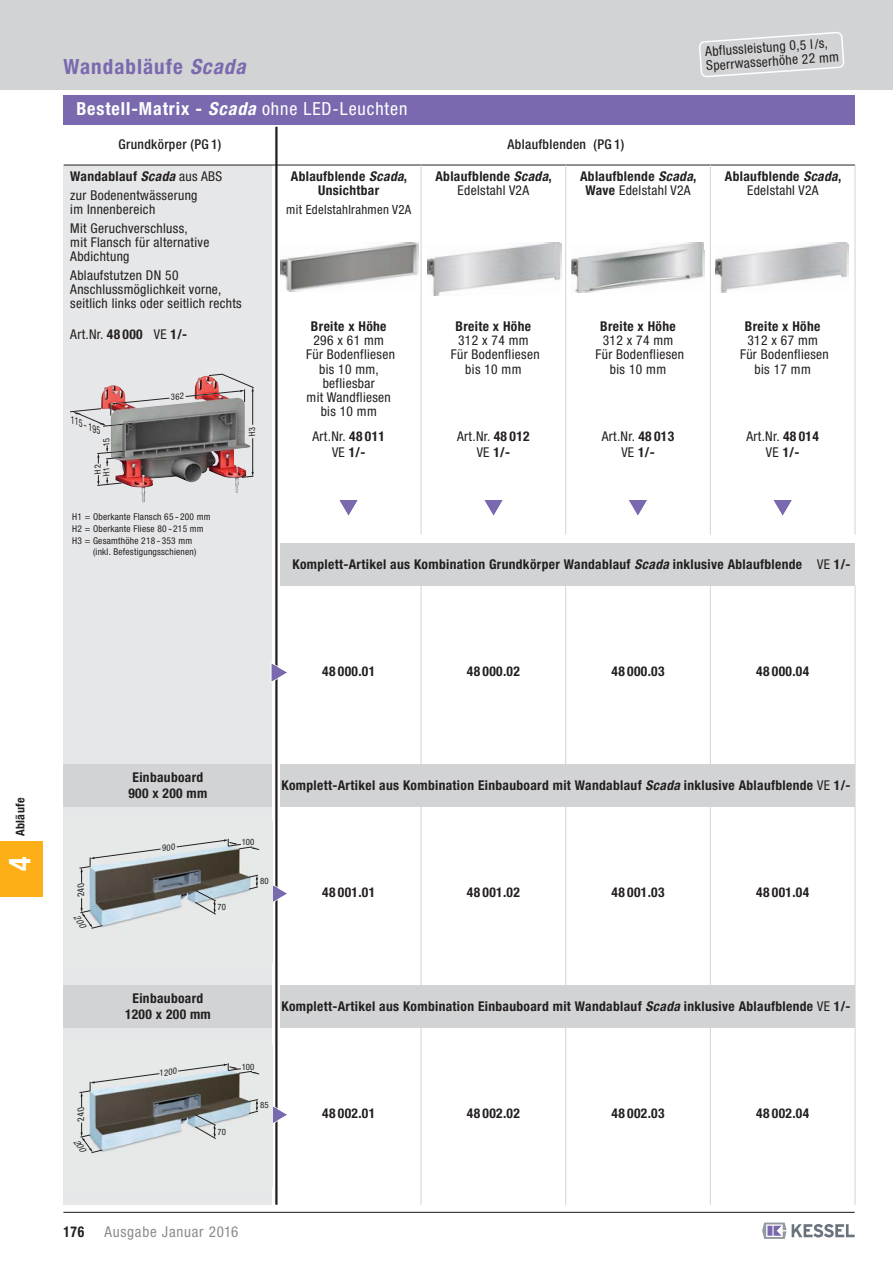
<style>
.page{position:relative;width:893px;height:1263px;background:#fff}
.page>*{position:absolute;margin:0;border:0;box-sizing:border-box;transform-origin:0 0}
.t1{font:700 condensed 30px "Helvetica Neue LT Std";color:#fff}
.t2{font:700 condensed 21px "Helvetica Neue LT Std";letter-spacing:.05em;color:#7a69af}
.t3{font:condensed 18px "Helvetica Neue LT Std";letter-spacing:.05em;color:#fff}
.t4{font:condensed 15px "Helvetica Neue LT Std";letter-spacing:.05em;color:#8a8c8e}
.t5{font:700 condensed 15px "Helvetica Neue LT Std";color:#231f20;scale:.9 1}
.t6{font:700 condensed 13.5px/14.2px "Helvetica Neue LT Std";letter-spacing:.025em;color:#231f20;text-align:center}
.t7{font:condensed 13.5px/14.2px "Helvetica Neue LT Std";letter-spacing:.025em;color:#231f20;text-align:center}
.t8{font:500 condensed 13.5px "Helvetica Neue LT Std";letter-spacing:.025em;color:#231f20}
.t9{font:condensed 12.75px "Helvetica Neue LT Std";letter-spacing:.025em;color:#231f20}
.t10{font:700 condensed 12px "Helvetica Neue LT Std";letter-spacing:.025em;color:#231f20}
.t11{font:italic condensed 9.9px "Helvetica Neue LT Std";color:#231f20;scale:.87 1}
.t12{font:condensed 9.3px/12px "Helvetica Neue LT Std";letter-spacing:.025em;color:#231f20}
.t13{font:italic condensed 9.3px "Helvetica Neue LT Std";color:#231f20}
.t14{font:condensed 8.7px/8.9px "Helvetica Neue LT Std";letter-spacing:.025em;color:#231f20}
.s1{font-style:italic}
.s2{font-weight:700}
.s3{font-weight:700;font-style:italic}
.s4{font-weight:400}
</style>
<div class="page">
<div style="left:0;top:0;width:892px;height:89px;background:#d1d3d4"></div>
<svg style="left:699px;top:32px;width:145px;height:46px"></svg>
<hr style="left:63px;top:1212px;width:791px;height:1px;background:#231f20">
<svg style="left:762px;top:1223px;width:92px;height:16px"></svg>
<div style="left:0;top:842px;width:42px;height:55px;background:#fcaf17"></div>
<div style="left:64px;top:95px;width:790px;height:30px;background:#7a69af"></div>
<div style="left:64px;top:165px;width:208px;height:1040px;background:#e6e7e8"></div>
<hr style="left:275px;top:127px;width:2px;height:1078px;background:#231f20">
<hr style="left:64px;top:165px;width:791px;height:1px;background:#231f20">
<img style="left:280px;top:242px;width:139px;height:50px">
<img style="left:715px;top:242px;width:133px;height:51px">
<img style="left:571px;top:242px;width:133px;height:51px">
<img style="left:427px;top:242px;width:134px;height:54px">
<hr style="left:710px;top:165px;width:1px;height:370px;background:#d1d3d4">
<hr style="left:854px;top:165px;width:1px;height:370px;background:#d1d3d4">
<svg style="left:629px;top:500px;width:18px;height:16px"></svg>
<svg style="left:773px;top:500px;width:19px;height:16px"></svg>
<svg style="left:339px;top:500px;width:19px;height:16px"></svg>
<svg style="left:484px;top:500px;width:19px;height:16px"></svg>
<hr style="left:420px;top:165px;width:1px;height:370px;background:#d1d3d4">
<hr style="left:565px;top:165px;width:1px;height:370px;background:#d1d3d4">
<div style="left:281px;top:543px;width:574px;height:42px;background:#d1d3d4"></div>
<hr style="left:710px;top:586px;width:1px;height:619px;background:#d1d3d4">
<hr style="left:854px;top:586px;width:1px;height:619px;background:#d1d3d4">
<hr style="left:420px;top:586px;width:1px;height:619px;background:#d1d3d4">
<hr style="left:565px;top:586px;width:1px;height:619px;background:#d1d3d4">
<div style="left:64px;top:764px;width:208px;height:43px;background:#d1d3d4"></div>
<div style="left:281px;top:764px;width:574px;height:43px;background:#d1d3d4"></div>
<svg style="left:271px;top:662px;width:16px;height:21px"></svg>
<svg style="left:272px;top:883px;width:15px;height:21px"></svg>
<div style="left:64px;top:985px;width:208px;height:43px;background:#d1d3d4"></div>
<div style="left:281px;top:985px;width:574px;height:43px;background:#d1d3d4"></div>
<svg style="left:272px;top:1104px;width:15px;height:21px"></svg>
<img style="left:81px;top:1073px;width:179px;height:81px">
<svg style="left:248px;top:1099px;width:10px;height:15px"></svg>
<svg style="left:195px;top:1114px;width:21px;height:25px"></svg>
<svg style="left:79px;top:1073px;width:81px;height:34px"></svg>
<svg style="left:178px;top:1063px;width:81px;height:11px"></svg>
<img style="left:111px;top:427px;width:107px;height:75px">
<svg style="left:97px;top:475px;width:26px;height:12px"></svg>
<svg style="left:97px;top:445px;width:29px;height:21px"></svg>
<svg style="left:241px;top:472px;width:13px;height:6px"></svg>
<hr style="left:252px;top:438px;width:1px;height:34px;background:#231f20">
<svg style="left:79px;top:839px;width:180px;height:90px"></svg>
<svg style="left:80px;top:1123px;width:23px;height:30px"></svg>
<svg style="left:70px;top:374px;width:184px;height:53px"></svg>
<h2 class="t2" style="left:63px;top:59px;width:184px">Wandabläufe <span class="s1">Scada</span></h2>
<h3 class="t3" style="left:76px;top:102px;width:332px"><span class="s2">Bestell-Matrix -</span> <span class="s3">Scada</span> ohne LED-Leuchten</h3>
<p class="t8" style="left:119px;top:140px;width:104px">Grundkörper (PG 1)</p>
<p class="t8" style="left:507px;top:140px;width:118px">Ablaufblenden (PG 1)</p>
<p class="t7" style="left:704px;top:46px;width:134px;text-align:left;rotate:-4deg">Abflussleistung 0,5 l/s,<br>Sperrwasserhöhe 22 mm</p>
<p class="t7" style="left:70px;top:168px;width:153px;line-height:18.8px;text-align:left"><span class="s2">Wandablauf</span> <span class="s3">Scada</span> aus ABS zur Bodenentwässerung</p>
<p class="t7" style="left:70px;top:201px;width:119px;line-height:18.8px;text-align:left">im Innenbereich<br>Mit Geruchverschluss,</p>
<p class="t7" style="left:70px;top:236px;width:141px;text-align:left">mit Flansch für alternative<br>Abdichtung</p>
<p class="t7" style="left:70px;top:269px;width:173px;text-align:left">Ablaufstutzen DN 50<br>Anschlussmöglichkeit vorne, seitlich links oder seitlich rechts</p>
<p class="t7" style="left:70px;top:329px;width:118px">Art.Nr. <span class="s2">48 000</span> VE <span class="s2">1/-</span></p>
<p class="t11" style="left:74px;top:415px;width:38px;rotate:23deg">115 - 195</p>
<p class="t14" style="left:248px;top:436px;width:12px;rotate:-90deg">H3</p>
<p class="t14" style="left:103px;top:446px;width:11px;rotate:-90deg">15</p>
<p class="t14" style="left:94px;top:476px;width:14px;rotate:-90deg">H2<br>H1</p>
<p class="t12" style="left:72px;top:512px;width:140px">H1 = Oberkante Flansch 65 -200 mm<br>H2 = Oberkante Fliese 80 -215 mm<br>H3 = Gesamthöhe 218 -353 mm</p>
<p class="t12" style="left:93px;top:546px;width:105px">(inkl. Befestigungsschienen)</p>
<p class="t6" style="left:291px;top:170px;width:118px">Ablaufblende <span class="s1">Scada</span>,<br>Unsichtbar</p>
<p class="t9" style="left:286px;top:205px;width:126px">mit Edelstahlrahmen V2A</p>
<p class="t6" style="left:435px;top:170px;width:118px">Ablaufblende <span class="s1">Scada</span>,<br><span class="s4">Edelstahl V2A</span></p>
<p class="t6" style="left:580px;top:170px;width:118px">Ablaufblende <span class="s1">Scada</span>,<br>Wave <span class="s4">Edelstahl V2A</span></p>
<p class="t6" style="left:725px;top:170px;width:118px">Ablaufblende <span class="s1">Scada</span>,<br><span class="s4">Edelstahl V2A</span></p>
<p class="t6" style="left:311px;top:320px;width:77px">Breite x Höhe</p>
<p class="t7" style="left:306px;top:334px;width:90px">296 x 61 mm<br>Für Bodenfliesen bis 10 mm, befliesbar<br>mit Wandfliesen bis 10 mm</p>
<p class="t7" style="left:312px;top:430px;width:74px;line-height:15.8px">Art.Nr. <span class="s2">48 011<br></span>VE <span class="s2">1/-</span></p>
<p class="t6" style="left:455px;top:320px;width:77px">Breite x Höhe</p>
<p class="t7" style="left:451px;top:334px;width:90px">312 x 74 mm<br>Für Bodenfliesen bis 10 mm</p>
<p class="t7" style="left:457px;top:430px;width:74px;line-height:15.8px">Art.Nr. <span class="s2">48 012<br></span>VE <span class="s2">1/-</span></p>
<p class="t6" style="left:600px;top:320px;width:77px">Breite x Höhe</p>
<p class="t7" style="left:595px;top:334px;width:90px">312 x 74 mm<br>Für Bodenfliesen bis 10 mm</p>
<p class="t7" style="left:601px;top:430px;width:74px;line-height:15.8px">Art.Nr. <span class="s2">48 013<br></span>VE <span class="s2">1/-</span></p>
<p class="t6" style="left:745px;top:320px;width:77px">Breite x Höhe</p>
<p class="t7" style="left:740px;top:334px;width:90px">312 x 67 mm<br>Für Bodenfliesen bis 17 mm</p>
<p class="t7" style="left:746px;top:430px;width:74px;line-height:15.8px">Art.Nr. <span class="s2">48 014<br></span>VE <span class="s2">1/-</span></p>
<p class="t6" style="left:292px;top:558px;width:511px">Komplett-Artikel aus Kombination Grundkörper Wandablauf <span class="s1">Scada</span> inklusive Ablaufblende</p>
<p class="t6" style="left:817px;top:558px;width:35px"><span class="s4">VE</span> 1/-</p>
<p class="t6" style="left:322px;top:665px;width:54px">48 000.01</p>
<p class="t6" style="left:467px;top:665px;width:54px">48 000.02</p>
<p class="t6" style="left:756px;top:665px;width:54px">48 000.04</p>
<p class="t6" style="left:611px;top:665px;width:54px">48 000.03</p>
<p class="t10" style="left:13px;top:836px;width:40px;rotate:-90deg">Abläufe</p>
<h1 class="t1" style="left:2px;top:871px;width:16px;rotate:-90deg">4</h1>
<p class="t13" style="left:76px;top:896px;width:17px;rotate:-90deg">240</p>
<p class="t13" style="left:76px;top:1121px;width:17px;rotate:-90deg">240</p>
<p class="t6" style="left:128px;top:770px;width:81px;line-height:16.2px">Einbauboard<br>900 x 200 mm</p>
<p class="t6" style="left:281px;top:779px;width:570px">Komplett-Artikel aus Kombination Einbauboard mit Wandablauf <span class="s1">Scada</span> inklusive Ablaufblende <span class="s4">VE</span> 1/-</p>
<p class="t14" style="left:242px;top:839px;width:14px">100</p>
<p class="t14" style="left:217px;top:903px;width:10px">70</p>
<p class="t14" style="left:260px;top:877px;width:10px">80</p>
<p class="t6" style="left:322px;top:886px;width:54px">48 001.01</p>
<p class="t6" style="left:467px;top:886px;width:54px">48 001.02</p>
<p class="t6" style="left:756px;top:886px;width:54px">48 001.04</p>
<p class="t6" style="left:611px;top:886px;width:54px">48 001.03</p>
<p class="t6" style="left:125px;top:991px;width:87px;line-height:16.2px">Einbauboard<br>1200 x 200 mm</p>
<p class="t6" style="left:281px;top:1000px;width:570px">Komplett-Artikel aus Kombination Einbauboard mit Wandablauf <span class="s1">Scada</span> inklusive Ablaufblende <span class="s4">VE</span> 1/-</p>
<p class="t14" style="left:159px;top:1069px;width:19px;rotate:-8deg">1200</p>
<p class="t14" style="left:217px;top:1128px;width:10px">70</p>
<p class="t14" style="left:242px;top:1063px;width:14px">100</p>
<p class="t14" style="left:260px;top:1101px;width:10px">85</p>
<p class="t6" style="left:322px;top:1107px;width:54px">48 002.01</p>
<p class="t6" style="left:467px;top:1107px;width:54px">48 002.02</p>
<p class="t6" style="left:756px;top:1107px;width:54px">48 002.04</p>
<p class="t6" style="left:611px;top:1107px;width:54px">48 002.03</p>
<p class="t5" style="left:63px;top:1227px;width:25px">176</p>
<p class="t4" style="left:104px;top:1227px;width:135px">Ausgabe Januar 2016</p>
</div>
